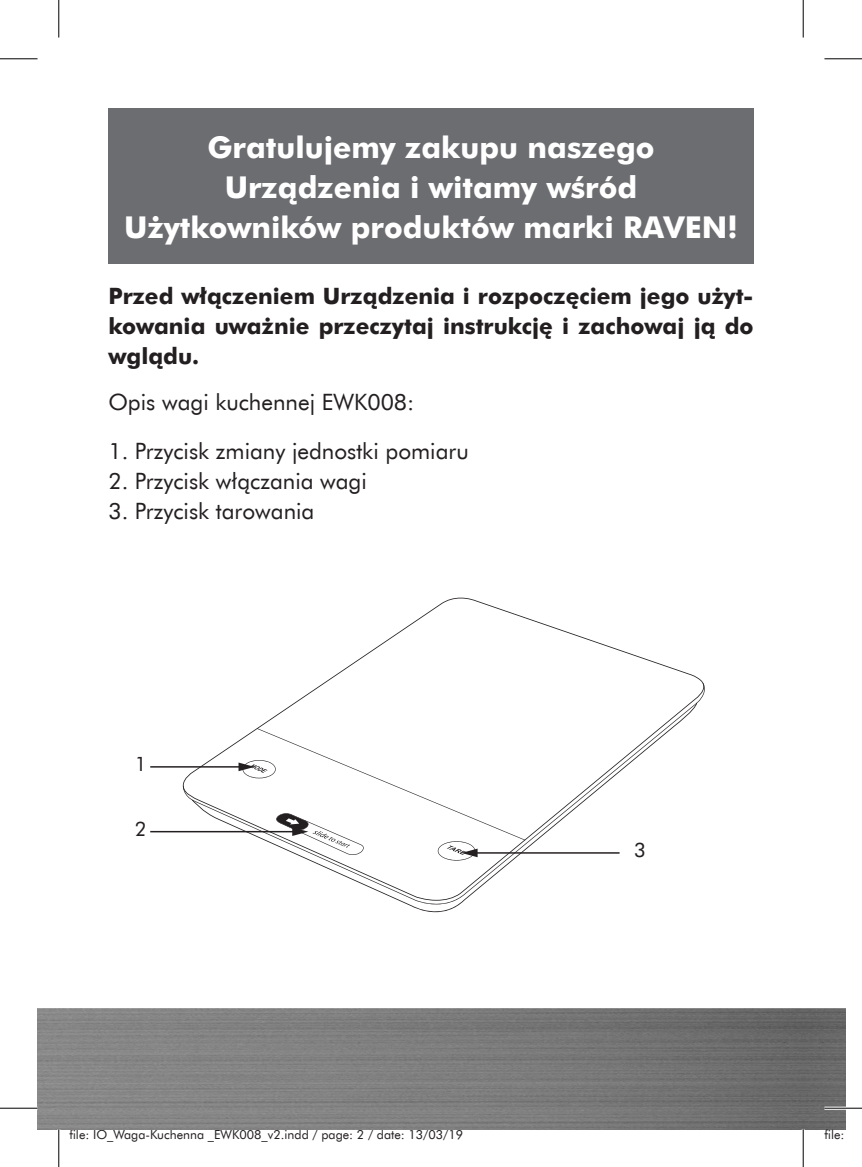
<style>
.page{position:relative;width:862px;height:1167px;background:#fff}
.page>*{position:absolute;margin:0;border:0;box-sizing:border-box;transform-origin:0 0}
.t1{font:700 30px/40px "Futura EU";color:#fff;text-align:center}
.t2{font:700 22.5px/30px "Futura EU";color:#231f20;text-align:justify}
.t3{font:22.5px "Futura EU";color:#231f20}
.t4{font:20px "Futura EU";color:#231f20}
.t5{font:12.5px "Futura EU";color:#231f20}
</style>
<div class="page">
<img style="left:803px;top:1008px;width:42px;height:121px">
<div style="left:108px;top:108px;width:645px;height:156px;background:#6c6d70"></div>
<img style="left:38px;top:1008px;width:765px;height:121px">
<svg style="left:324px;top:597px;width:380px;height:86px"></svg>
<svg style="left:192px;top:702px;width:505px;height:210px"></svg>
<hr style="left:150px;top:766px;width:91px;height:1px;background:#231f20">
<hr style="left:150px;top:830px;width:145px;height:2px;background:#231f20">
<hr style="left:474px;top:852px;width:145px;height:1px;background:#231f20">
<svg style="left:238px;top:728px;width:287px;height:132px"></svg>
<hr style="left:824px;top:1106px;width:38px;height:3px;background:#fff">
<hr style="left:0;top:58px;width:38px;height:1px;background:#000">
<hr style="left:824px;top:58px;width:38px;height:1px;background:#000">
<hr style="left:0;top:1107px;width:38px;height:1px;background:#000">
<hr style="left:824px;top:1107px;width:38px;height:1px;background:#000">
<hr style="left:58px;top:0;width:1px;height:37px;background:#000">
<hr style="left:58px;top:1129px;width:1px;height:37px;background:#000">
<hr style="left:802px;top:0;width:1px;height:37px;background:#000">
<hr style="left:802px;top:1129px;width:1px;height:37px;background:#000">
<h1 class="t1" style="left:124px;top:128px;width:615px">Gratulujemy zakupu naszego<br>Urządzenia i witamy wśród<br>Użytkowników produktów marki RAVEN!</h1>
<p class="t2" style="left:108px;top:282px;width:646px">Przed włączeniem Urządzenia i rozpoczęciem jego użyt&shy;kowania uważnie przeczytaj instrukcję i zachowaj ją do wglądu.</p>
<p class="t3" style="left:108px;top:388px;width:307px">Opis wagi kuchennej EWK008:</p>
<p class="t3" style="left:108px;top:437px;width:362px">1. Przycisk zmiany jednostki pomiaru</p>
<p class="t3" style="left:108px;top:467px;width:260px">2. Przycisk włączania wagi</p>
<p class="t3" style="left:108px;top:497px;width:207px">3. Przycisk tarowania</p>
<p class="t4" style="left:135px;top:752px;width:13px">1</p>
<p class="t4" style="left:135px;top:816px;width:13px">2</p>
<p class="t4" style="left:634px;top:838px;width:13px">3</p>
<p class="t5" style="left:69px;top:1126px;width:395px">file: IO_Waga-Kuchenna _EWK008_v2.indd / page: 2 / date: 13/03/19</p>
<p class="t5" style="left:824px;top:1126px;width:39px">file: IO</p>
</div>
